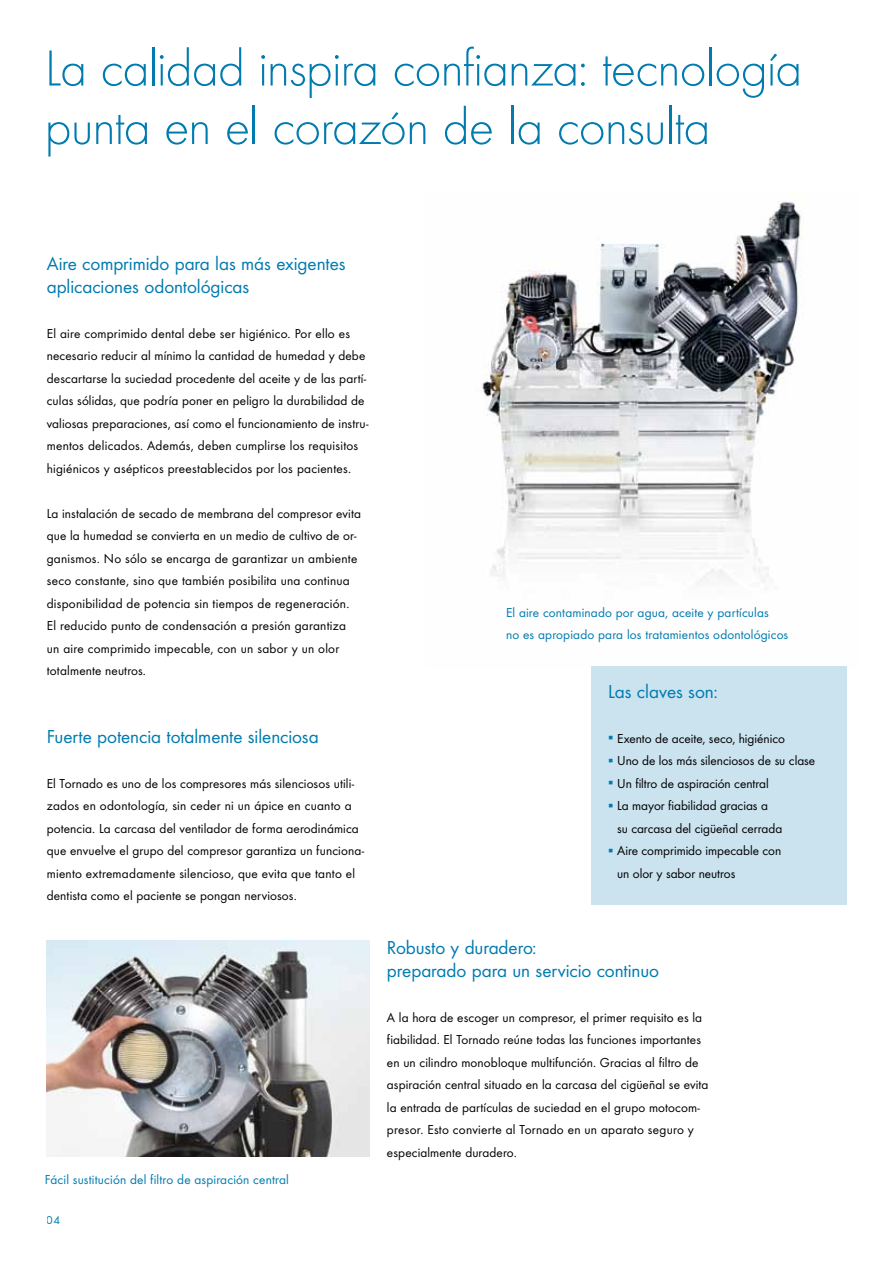
<style>
.page{position:relative;width:893px;height:1263px;background:#fff}
.page>*{position:absolute;margin:0;border:0;box-sizing:border-box;transform-origin:0 0}
.t1{font:300 52.5px/58.5px "Futura TOT";letter-spacing:-.02em;color:#007bb0}
.t2{font:19.5px/22.5px "Futura TOT Boo";letter-spacing:-.005em;color:#007bb0}
.t3{font:13.5px/22.5px "Futura TOT Boo";letter-spacing:.01em;color:#000}
.t4{font:13.5px/22.5px "Futura TOT Boo";letter-spacing:.01em;color:#007bb0}
.t5{font:12px "Futura TOT Boo";color:#007bb0}
.s1{color:#007bb0}
</style>
<div class="page">
<img style="left:479px;top:201px;width:368px;height:467px">
<div style="left:591px;top:666px;width:255px;height:239px;background:#cbe3ef"></div>
<img style="left:47px;top:941px;width:323px;height:216px">
<h1 class="t1" style="left:45px;top:39px;width:759px">La calidad inspira confianza: tecnología punta en el corazón de la consulta</h1>
<h2 class="t2" style="left:47px;top:252px;width:300px">Aire comprimido para las más exigentes aplicaciones odontológicas</h2>
<p class="t3" style="left:47px;top:322px;width:323px">El aire comprimido dental debe ser higiénico. Por ello es necesario reducir al mínimo la cantidad de humedad y debe descartarse la suciedad procedente del aceite y de las partí&shy;culas sólidas, que podría poner en peligro la durabilidad de valiosas preparaciones, así como el funcionamiento de instru&shy;mentos delicados. Además, deben cumplirse los requisitos higiénicos y asépticos preestablecidos por los pacientes.</p>
<p class="t3" style="left:47px;top:502px;width:316px">La instalación de secado de membrana del compresor evita que la humedad se convierta en un medio de cultivo de or-- ganismos. No sólo se encarga de garantizar un ambiente seco constante, sino que también posibilita una continua disponibilidad de potencia sin tiempos de regeneración.<br>El reducido punto de condensación a presión garantiza un aire comprimido impecable, con un sabor y un olor totalmente neutros.</p>
<h2 class="t2" style="left:47px;top:725px;width:273px">Fuerte potencia totalmente silenciosa</h2>
<p class="t3" style="left:47px;top:772px;width:319px">El Tornado es uno de los compresores más silenciosos utili&shy;zados en odontología, sin ceder ni un ápice en cuanto a potencia. La carcasa del ventilador de forma aerodinámica que envuelve el grupo del compresor garantiza un funciona&shy;miento extremadamente silencioso, que evita que tanto el dentista como el paciente se pongan nerviosos.</p>
<p class="t4" style="left:45px;top:1168px;width:246px">Fácil sustitución del filtro de aspiración central</p>
<p class="t5" style="left:47px;top:1213px;width:15px">04</p>
<p class="t4" style="left:506px;top:601px;width:284px">El aire contaminado por agua, aceite y partículas<br>no es apropiado para los tratamientos odontológicos</p>
<h2 class="t2" style="left:608px;top:680px;width:111px">Las claves son:</h2>
<p class="t3" style="left:608px;top:727px;width:178px"><span class="s1">▪</span> Exento de aceite, seco, higiénico</p>
<p class="t3" style="left:608px;top:749px;width:209px"><span class="s1">▪</span> Uno de los más silenciosos de su clase</p>
<p class="t3" style="left:608px;top:772px;width:162px"><span class="s1">▪</span> Un filtro de aspiración central</p>
<p class="t3" style="left:617px;top:794px;width:167px;text-indent:-9px"><span class="s1">▪</span> La mayor fiabilidad gracias a<br>su carcasa del cigüeñal cerrada</p>
<p class="t3" style="left:617px;top:839px;width:166px;text-indent:-9px"><span class="s1">▪</span> Aire comprimido impecable con un olor y sabor neutros</p>
<h2 class="t2" style="left:387px;top:936px;width:274px">Robusto y duradero:<br>preparado para un servicio continuo</h2>
<p class="t3" style="left:387px;top:1006px;width:323px">A la hora de escoger un compresor, el primer requisito es la fiabilidad. El Tornado reúne todas las funciones importantes en un cilindro monobloque multifunción. Gracias al filtro de aspiración central situado en la carcasa del cigüeñal se evita la entrada de partículas de suciedad en el grupo motocom&shy;presor. Esto convierte al Tornado en un aparato seguro y especialmente duradero.</p>
</div>
